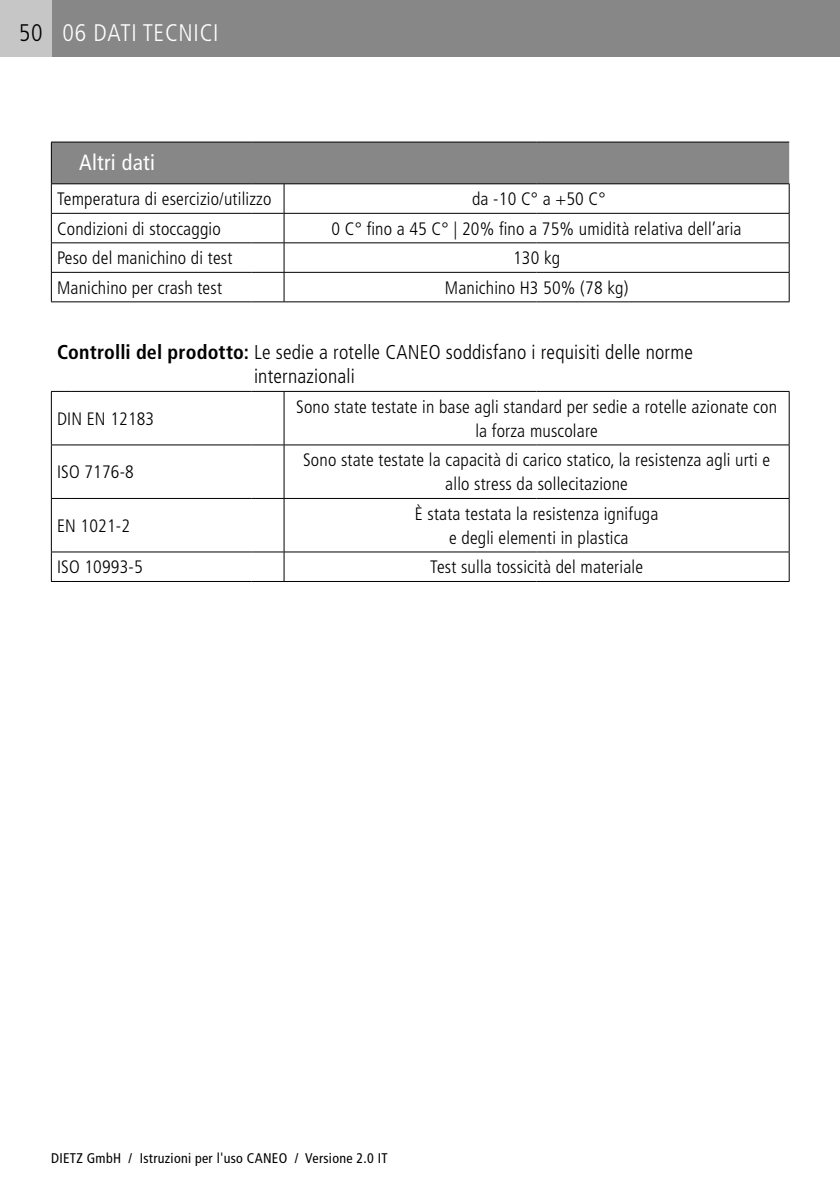
<style>
.page{position:relative;width:840px;height:1191px;background:#fff}
.page>*{position:absolute;margin:0;border:0;box-sizing:border-box;transform-origin:0 0}
.t1{font:300 condensed 24px "Frutiger LT Pro";letter-spacing:.03em;color:#fff}
.t2{font:300 condensed 24px "Frutiger LT Pro";color:#000}
.t3{font:condensed 22px "Frutiger LT Pro";letter-spacing:.015em;color:#fff}
.t4{font:300 condensed 20px/24px "Frutiger LT Pro";letter-spacing:.01em;color:#000}
.t5{font:300 condensed 18px/24px "Frutiger LT Pro";letter-spacing:.01em;color:#000;text-align:center}
.t6{font:condensed 14px "Frutiger LT Pro";letter-spacing:.02em;color:#000}
.s1{font-weight:700}
</style>
<div class="page">
<div style="left:0;top:0;width:839px;height:57px;background:#878787"></div>
<hr style="left:839px;top:0;width:1px;height:57px;background:#878787">
<div style="left:0;top:0;width:51px;height:57px;background:#c6c6c6"></div>
<hr style="left:788px;top:392px;width:1px;height:52px;background:#000">
<hr style="left:788px;top:445px;width:1px;height:53px;background:#000">
<hr style="left:788px;top:499px;width:1px;height:52px;background:#000">
<svg style="left:788px;top:552px;width:1px;height:29px"></svg>
<hr style="left:51px;top:392px;width:1px;height:52px;background:#000">
<hr style="left:51px;top:445px;width:1px;height:53px;background:#000">
<hr style="left:51px;top:499px;width:1px;height:52px;background:#000">
<hr style="left:71px;top:581px;width:180px;height:1px;background:#000">
<hr style="left:251px;top:581px;width:33px;height:1px;background:#000">
<hr style="left:283px;top:392px;width:1px;height:52px;background:#000">
<hr style="left:284px;top:444px;width:252px;height:1px;background:#000">
<hr style="left:283px;top:445px;width:1px;height:53px;background:#000">
<hr style="left:536px;top:444px;width:253px;height:1px;background:#000">
<hr style="left:284px;top:498px;width:252px;height:1px;background:#000">
<hr style="left:283px;top:499px;width:1px;height:52px;background:#000">
<hr style="left:536px;top:498px;width:253px;height:1px;background:#000">
<hr style="left:284px;top:551px;width:252px;height:1px;background:#000">
<svg style="left:283px;top:552px;width:1px;height:29px"></svg>
<hr style="left:536px;top:551px;width:253px;height:1px;background:#000">
<hr style="left:284px;top:581px;width:252px;height:1px;background:#000">
<hr style="left:536px;top:581px;width:253px;height:1px;background:#000">
<svg style="left:51px;top:444px;width:20px;height:1px"></svg>
<hr style="left:71px;top:444px;width:180px;height:1px;background:#000">
<hr style="left:251px;top:444px;width:33px;height:1px;background:#000">
<svg style="left:51px;top:498px;width:20px;height:1px"></svg>
<hr style="left:71px;top:498px;width:180px;height:1px;background:#000">
<hr style="left:251px;top:498px;width:33px;height:1px;background:#000">
<svg style="left:51px;top:551px;width:20px;height:31px"></svg>
<hr style="left:71px;top:551px;width:180px;height:1px;background:#000">
<hr style="left:251px;top:551px;width:33px;height:1px;background:#000">
<svg style="left:51px;top:391px;width:20px;height:1px"></svg>
<hr style="left:71px;top:391px;width:180px;height:1px;background:#000">
<hr style="left:251px;top:391px;width:33px;height:1px;background:#000">
<hr style="left:284px;top:391px;width:252px;height:1px;background:#000">
<hr style="left:536px;top:391px;width:253px;height:1px;background:#000">
<svg style="left:51px;top:142px;width:738px;height:160px"></svg>
<hr style="left:71px;top:213px;width:180px;height:1px;background:#000">
<hr style="left:251px;top:213px;width:32px;height:1px;background:#000">
<h1 class="t2" style="left:19px;top:19px;width:25px">50</h1>
<h1 class="t1" style="left:62px;top:19px;width:158px">06 DATI TECNICI</h1>
<p class="t3" style="left:79px;top:150px;width:77px">Altri dati</p>
<p class="t5" style="left:57px;top:187px;width:216px">Temperatura di esercizio/utilizzo</p>
<p class="t5" style="left:472px;top:187px;width:135px">da -10 C° a +50 C°</p>
<p class="t5" style="left:57px;top:217px;width:165px">Condizioni di stoccaggio</p>
<p class="t5" style="left:331px;top:217px;width:411px">0 C° fino a 45 C° | 20% fino a 75% umidità relativa dell’aria</p>
<p class="t5" style="left:57px;top:246px;width:177px">Peso del manichino di test</p>
<p class="t5" style="left:512px;top:246px;width:49px">130 kg</p>
<p class="t5" style="left:57px;top:276px;width:166px">Manichino per crash test</p>
<p class="t5" style="left:444px;top:276px;width:185px">Manichino H3 50% (78 kg)</p>
<p class="t4" style="left:254px;top:341px;width:440px;text-indent:-197px"><span class="s1">Controlli del prodotto:</span> Le sedie a rotelle CANEO soddisfano i requisiti delle norme internazionali</p>
<p class="t5" style="left:57px;top:407px;width:99px">DIN EN 12183</p>
<p class="t5" style="left:296px;top:395px;width:482px">Sono state testate in base agli standard per sedie a rotelle azionate con la forza muscolare</p>
<p class="t5" style="left:57px;top:460px;width:78px">ISO 7176-8</p>
<p class="t5" style="left:57px;top:514px;width:74px">EN 1021-2</p>
<p class="t5" style="left:303px;top:448px;width:468px">Sono state testate la capacità di carico statico, la resistenza agli urti e allo stress da sollecitazione</p>
<p class="t5" style="left:414px;top:502px;width:245px">È stata testata la resistenza ignifuga e degli elementi in plastica</p>
<p class="t5" style="left:57px;top:555px;width:87px">ISO 10993-5</p>
<p class="t5" style="left:430px;top:555px;width:214px">Test sulla tossicità del materiale</p>
<p class="t6" style="left:51px;top:1149px;width:338px">DIETZ GmbH / Istruzioni per l'uso CANEO / Versione 2.0 IT</p>
</div>
